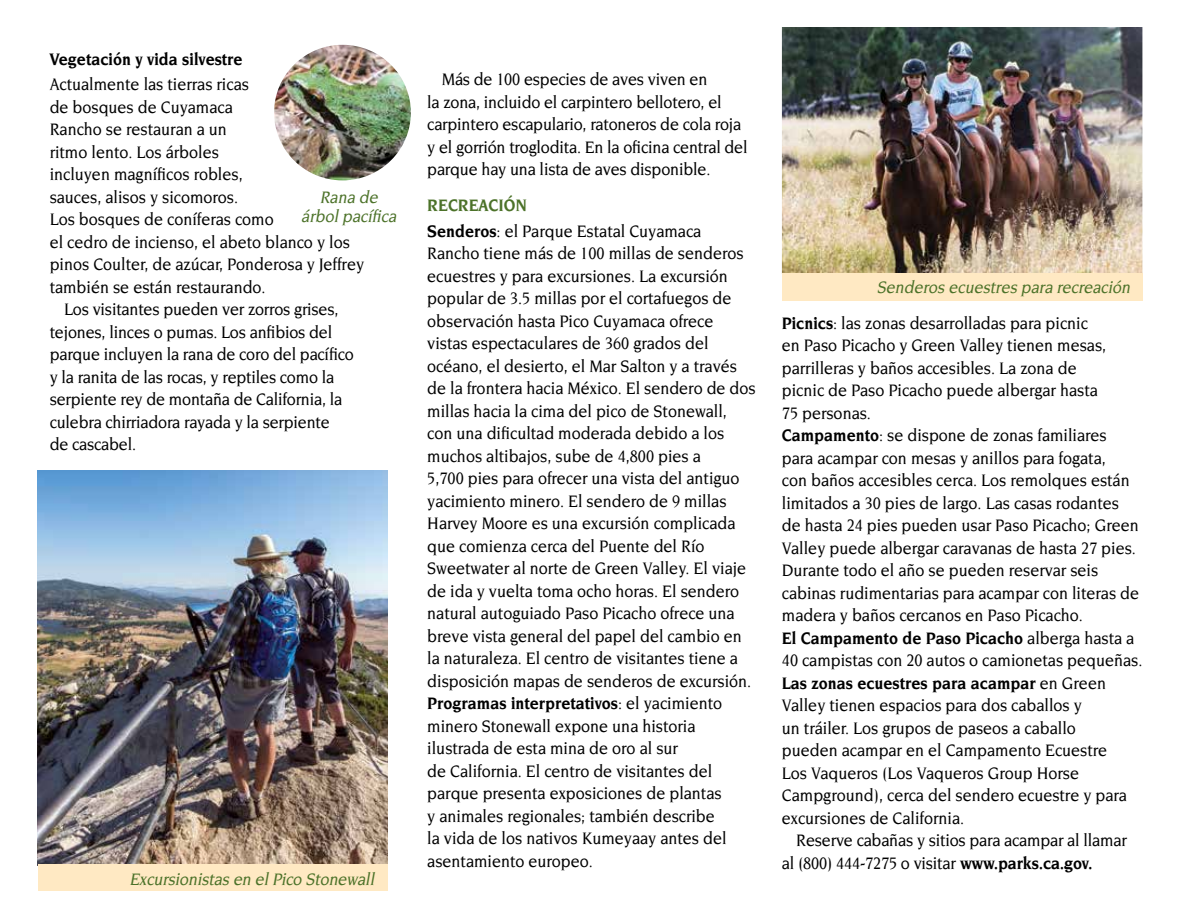
<style>
.page{position:relative;width:1188px;height:918px;background:#fff}
.page>*{position:absolute;margin:0;border:0;box-sizing:border-box;transform-origin:0 0}
.t1{font:500 18px/22.5px "Novarese";color:#000;scale:.9 1}
.t2{font:700 18px "Novarese";color:#000;scale:.9 1}
.t3{font:italic 500 18px/19.5px "Novarese";color:#4c7229;text-align:center;scale:.9 1}
.t4{font:700 18px "Novarese";color:#4c7229;scale:.9 1}
.s1{font-weight:700}
.s2{font-weight:500}
</style>
<div class="page">
<img style="left:274px;top:45px;width:137px;height:135px">
<img style="left:782px;top:27px;width:360px;height:247px">
<div style="left:782px;top:274px;width:360px;height:27px;background:#ffe9c3"></div>
<img style="left:38px;top:471px;width:350px;height:393px">
<div style="left:38px;top:864px;width:350px;height:27px;background:#ffe9c3"></div>
<h3 class="t2" style="left:50px;top:49px;width:216px">Vegetación y vida silvestre</h3>
<p class="t1" style="left:50px;top:73px;width:351px">Actualmente las tierras ricas<br>de bosques de Cuyamaca<br>Rancho se restauran a un<br>ritmo lento. Los árboles<br>incluyen magníficos robles,<br>sauces, alisos y sicomoros.<br>Los bosques de coníferas como<br>el cedro de incienso, el abeto blanco y los pinos Coulter, de azúcar, Ponderosa y Jeffrey también se están restaurando.</p>
<p class="t1" style="left:427px;top:68px;width:357px;text-indent:14px">Más de 100 especies de aves viven en<br>la zona, incluido el carpintero bellotero, el carpintero escapulario, ratoneros de cola roja y el gorrión troglodita. En la oficina central del parque hay una lista de aves disponible.</p>
<p class="t1" style="left:50px;top:298px;width:340px;text-indent:14px">Los visitantes pueden ver zorros grises, tejones, linces o pumas. Los anfibios del parque incluyen la rana de coro del pacífico y la ranita de las rocas, y reptiles como la serpiente rey de montaña de California, la culebra chirriadora rayada y la serpiente<br>de cascabel.</p>
<p class="t3" style="left:301px;top:187px;width:111px">Rana de árbolpacífica</p>
<h2 class="t4" style="left:427px;top:195px;width:112px">RECREACIÓN</h2>
<h3 class="t1" style="left:427px;top:220px;width:306px"><span class="s1">Senderos</span>: el Parque Estatal Cuyamaca</h3>
<p class="t1" style="left:427px;top:242px;width:366px">Rancho tiene más de 100 millas de senderos ecuestres y para excursiones. La excursión popular de 3.5 millas por el cortafuegos de observación hasta Pico Cuyamaca ofrece vistas espectaculares de 360 grados del océano, el desierto, el Mar Salton y a través de la frontera hacia México. El sendero de dos millas hacia la cima del pico de Stonewall, con una dificultad moderada debido a los muchos altibajos, sube de 4,800 pies a<br>5,700 pies para ofrecer una vista del antiguo yacimiento minero. El sendero de 9 millas Harvey Moore es una excursión complicada que comienza cerca del Puente del Río Sweetwater al norte de Green Valley. El viaje de ida y vuelta toma ocho horas. El sendero natural autoguiado Paso Picacho ofrece una breve vista general del papel del cambio en la naturaleza. El centro de visitantes tiene a disposición mapas de senderos de excursión.</p>
<h3 class="t2" style="left:427px;top:693px;width:329px">Programas interpretativos<span class="s2">: el yacimiento</span></h3>
<p class="t1" style="left:427px;top:715px;width:334px">minero Stonewall expone una historia ilustrada de esta mina de oro al sur<br>de California. El centro de visitantes del parque presenta exposiciones de plantas y animales regionales; también describe la vida de los nativos Kumeyaay antes del asentamiento europeo.</p>
<p class="t3" style="left:129px;top:869px;width:277px">Excursionistas en elPico Stonewall</p>
<p class="t3" style="left:877px;top:277px;width:287px">Senderos ecuestres para recreación</p>
<h3 class="t1" style="left:782px;top:311px;width:341px"><span class="s1">Picnics</span>: las zonas desarrolladas para picnic</h3>
<p class="t1" style="left:782px;top:334px;width:362px">en Paso Picacho y Green Valley tienen mesas, parrilleras y baños accesibles. La zona de picnic de Paso Picacho puede albergar hasta 75 personas.</p>
<h3 class="t1" style="left:782px;top:424px;width:363px"><span class="s1">Campamento</span>: se dispone de zonas familiares</h3>
<p class="t1" style="left:782px;top:446px;width:398px">para acampar con mesas y anillos para fogata,<br>con baños accesibles cerca. Los remolques están limitados a 30 pies de largo. Las casas rodantes de hasta 24 pies pueden usar Paso Picacho; Green Valley puede albergar caravanas de hasta 27 pies.<br>Durante todo el año se pueden reservar seis cabinas rudimentarias para acampar con literas de madera y baños cercanos en Paso Picacho.</p>
<h3 class="t2" style="left:782px;top:628px;width:393px">El Campamento de Paso Picacho <span class="s2">alberga hasta a</span></h3>
<p class="t1" style="left:782px;top:649px;width:402px">40 campistas con 20 autos o camionetas pequeñas.<br><span class="s1">Las zonas ecuestres para acampar</span> en Green Valley tienen espacios para dos caballos y<br>un tráiler. Los grupos de paseos a caballo<br>pueden acampar en el Campamento Ecuestre<br>Los Vaqueros (Los Vaqueros Group Horse Campground), cerca del sendero ecuestre y para excursiones de California.</p>
<p class="t1" style="left:782px;top:829px;width:385px;text-indent:14px">Reserve cabañas y sitios para acampar al llamar al (800) 444-7275 o visitar <span class="s1">www.parks.ca.gov.</span></p>
</div>
